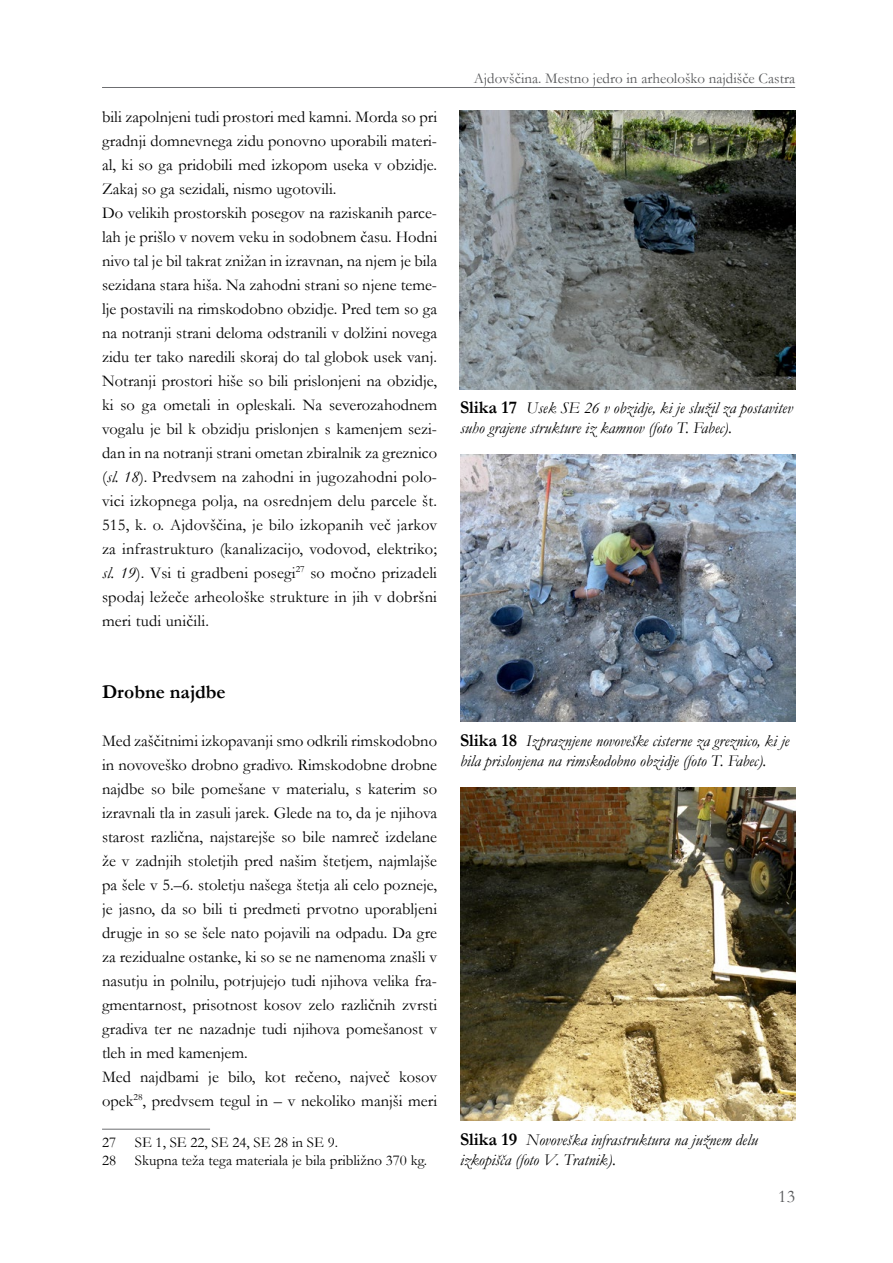
<style>
.page{position:relative;width:893px;height:1263px;background:#fff}
.page>*{position:absolute;margin:0;border:0;box-sizing:border-box;transform-origin:0 0}
.t1{font:700 19.5px "Garamond";color:#000}
.t2{font:18px "Garamond";color:#58595b}
.t3{font:16.5px/24px "Garamond";color:#000}
.t4{font:italic 16.5px/19.8px "Garamond";color:#000}
.t5{font:15px/18px "Garamond";color:#000}
.t6{font:15px "Garamond";color:#58595b}
.s1{font-style:italic}
.s2{font-weight:700;font-style:normal;font-size:18px}
</style>
<div class="page">
<hr style="left:102px;top:87px;width:693px;height:1px;background:#6d6e71">
<hr style="left:102px;top:1129px;width:108px;height:1px;background:#6d6e71">
<img style="left:460px;top:111px;width:335px;height:279px">
<img style="left:460px;top:454px;width:335px;height:267px">
<img style="left:460px;top:788px;width:335px;height:333px">
<p class="t3" style="left:102px;top:104px;width:337px">bili zapolnjeni tudi prostori med kamni. Morda so pri gradnji domnevnega zidu ponovno uporabili materi&shy;al, ki so ga pridobili med izkopom useka v obzidje.<br>Zakaj so ga sezidali, nismo ugotovili.<br>Do velikih prostorskih posegov na raziskanih parce&shy;lah je prišlo v novem veku in sodobnem času. Hodni nivo tal je bil takrat znižan in izravnan, na njem je bila sezidana stara hiša. Na zahodni strani so njene teme&shy;lje postavili na rimskodobno obzidje. Pred tem so ga na notranji strani deloma odstranili v dolžini novega zidu ter tako naredili skoraj do tal globok usek vanj.<br>Notranji prostori hiše so bili prislonjeni na obzidje, ki so ga ometali in opleskali. Na severozahodnem vogalu je bil k obzidju prislonjen s kamenjem sezi&shy;dan in na notranji strani ometan zbiralnik za greznico (<span class="s1">sl. 18</span>). Predvsem na zahodni in jugozahodni polo&shy;vici izkopnega polja, na osrednjem delu parcele št.<br>515, k. o. Ajdovščina, je bilo izkopanih več jarkov za infrastrukturo (kanalizacijo, vodovod, elektriko; <span class="s1">sl. 19</span>). Vsi ti gradbeni posegi<sup>27</sup> so močno prizadeli spodaj ležeče arheološke strukture in jih v dobršni meri tudi uničili.</p>
<p class="t6" style="left:474px;top:68px;width:323px">Ajdovščina. Mestno jedro in arheološko najdišče Castra</p>
<p class="t4" style="left:460px;top:398px;width:334px"><span class="s2">Slika 17</span> Usek SE 26 v obzidje, ki je služil za postavitev suho grajene strukture iz kamnov (foto T. Fabec).</p>
<p class="t1" style="left:102px;top:678px;width:125px">Drobne najdbe</p>
<p class="t3" style="left:102px;top:728px;width:337px">Med zaščitnimi izkopavanji smo odkrili rimskodobno in novoveško drobno gradivo. Rimskodobne drobne najdbe so bile pomešane v materialu, s katerim so izravnali tla in zasuli jarek. Glede na to, da je njihova starost različna, najstarejše so bile namreč izdelane že v zadnjih stoletjih pred našim štetjem, najmlajše pa šele v 5.–6. stoletju našega štetja ali celo pozneje, je jasno, da so bili ti predmeti prvotno uporabljeni drugje in so se šele nato pojavili na odpadu. Da gre za rezidualne ostanke, ki so se ne namenoma znašli v nasutju in polnilu, potrjujejo tudi njihova velika fra&shy;gmentarnost, prisotnost kosov zelo različnih zvrsti gradiva ter ne nazadnje tudi njihova pomešanost v tleh in med kamenjem.<br>Med najdbami je bilo, kot rečeno, največ kosov opek<sup>28</sup>, predvsem tegul in – v nekoliko manjši meri</p>
<p class="t5" style="left:102px;top:1133px;width:327px">27 SE 1, SE 22, SE 24, SE 28 in SE 9.<br>28 Skupna teža tega materiala je bila približno 370 kg.</p>
<p class="t4" style="left:460px;top:731px;width:331px"><span class="s2">Slika 18</span> Izpraznjene novoveške cisterne za greznico, ki je bila prislonjena na rimskodobno obzidje (foto T. Fabec).</p>
<p class="t4" style="left:460px;top:1130px;width:299px"><span class="s2">Slika 19</span> Novoveška infrastruktura na južnem delu izkopišča (foto V. Tratnik).</p>
<p class="t2" style="left:778px;top:1184px;width:18px">13</p>
</div>
